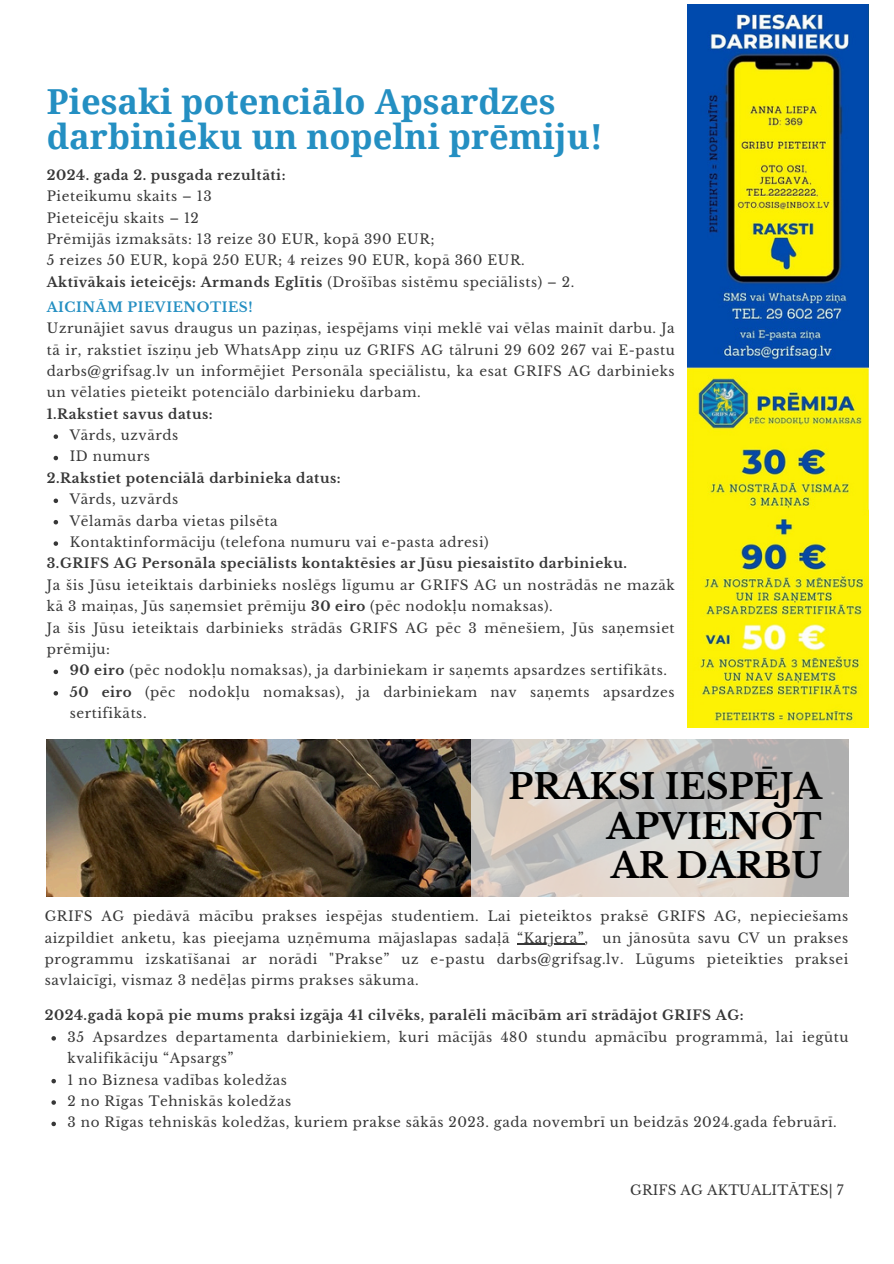
<style>
.page{position:relative;width:894px;height:1264px;background:#fff}
.page>*{position:absolute;margin:0;border:0;box-sizing:border-box;transform-origin:0 0}
.t1{font:700 34.5px/34.8px "Droid Serif";color:#248fc2}
.t2{font:700 34.5px/39.3px "Libre Baskerville";color:#000;text-align:justify}
.t3{font:13.5px/21.3px "Libre Baskerville";letter-spacing:.04em;color:#373737}
.t4{font:700 13.5px "Libre Baskerville";letter-spacing:.04em;color:#373737}
.t5{font:13.5px "Libre Baskerville";letter-spacing:.01em;color:#373737}
.t6{font:700 13.5px "Libre Baskerville";letter-spacing:.04em;color:#248fc2}
.s1{font-weight:400}
.s2{font-weight:700}
</style>
<div class="page">
<img style="left:687px;top:5px;width:181px;height:722px">
<img style="left:47px;top:739px;width:424px;height:157px">
<svg style="left:471px;top:739px;width:377px;height:158px;background:#cac6c2"></svg>
<svg style="left:54px;top:434px;width:4px;height:5px"></svg>
<svg style="left:54px;top:456px;width:4px;height:4px"></svg>
<svg style="left:54px;top:498px;width:4px;height:5px"></svg>
<svg style="left:54px;top:520px;width:4px;height:4px"></svg>
<svg style="left:54px;top:541px;width:4px;height:5px"></svg>
<svg style="left:54px;top:669px;width:4px;height:5px"></svg>
<svg style="left:54px;top:691px;width:4px;height:4px"></svg>
<hr style="left:517px;top:943px;width:67px;height:1px;background:#373737">
<svg style="left:51px;top:1036px;width:5px;height:4px"></svg>
<svg style="left:51px;top:1078px;width:5px;height:5px"></svg>
<svg style="left:51px;top:1100px;width:5px;height:4px"></svg>
<svg style="left:51px;top:1121px;width:5px;height:5px"></svg>
<h2 class="t1" style="left:47px;top:85px;width:557px">Piesaki potenciālo Apsardzes darbinieku un nopelni prēmiju!</h2>
<p class="t4" style="left:47px;top:167px;width:240px">2024. gada 2. pusgada rezultāti:</p>
<p class="t3" style="left:47px;top:186px;width:166px">Pieteikumu skaits – 13</p>
<p class="t3" style="left:47px;top:207px;width:154px">Pieteicēju skaits – 12</p>
<p class="t3" style="left:47px;top:228px;width:389px">Prēmijās izmaksāts: 13 reize 30 EUR, kopā 390 EUR;</p>
<p class="t3" style="left:47px;top:250px;width:479px">5 reizes 50 EUR, kopā 250 EUR; 4 reizes 90 EUR, kopā 360 EUR.</p>
<p class="t4" style="left:47px;top:274px;width:529px">Aktīvākais ieteicējs: Armands Eglītis <span class="s1">(Drošības sistēmu speciālists) – 2.</span></p>
<p class="t6" style="left:47px;top:298px;width:207px">AICINĀM PIEVIENOTIES!</p>
<p class="t3" style="left:47px;top:318px;width:629px;text-align:justify">Uzrunājiet savus draugus un paziņas, iespējams viņi meklē vai vēlas mainīt darbu. Ja tā ir, rakstiet īsziņu jeb WhatsApp ziņu uz GRIFS AG tālruni 29 602 267 vai E-pastu darbs@grifsag.lv un informējiet Personāla speciālistu, ka esat GRIFS AG darbinieks un vēlaties pieteikt potenciālo darbinieku darbam.</p>
<p class="t4" style="left:47px;top:405px;width:167px">1.Rakstiet savus datus:</p>
<p class="t3" style="left:70px;top:424px;width:110px">Vārds, uzvārds</p>
<p class="t3" style="left:70px;top:446px;width:82px">ID numurs</p>
<p class="t4" style="left:47px;top:469px;width:295px">2.Rakstiet potenciālā darbinieka datus:</p>
<p class="t3" style="left:70px;top:489px;width:110px">Vārds, uzvārds</p>
<p class="t3" style="left:70px;top:510px;width:209px">Vēlamās darba vietas pilsēta</p>
<p class="t3" style="left:70px;top:531px;width:420px">Kontaktinformāciju (telefona numuru vai e-pasta adresi)</p>
<p class="t4" style="left:47px;top:555px;width:581px">3.GRIFS AG Personāla speciālists kontaktēsies ar Jūsu piesaistīto darbinieku.</p>
<p class="t3" style="left:47px;top:574px;width:629px">Ja šis Jūsu ieteiktais darbinieks noslēgs līgumu ar GRIFS AG un nostrādās ne mazāk kā 3 maiņas, Jūs saņemsiet prēmiju <span class="s2">30 eiro</span> (pēc nodokļu nomaksas).</p>
<h4 class="t3" style="left:47px;top:617px;width:629px">Ja šis Jūsu ieteiktais darbinieks strādās GRIFS AG pēc 3 mēnešiem, Jūs saņemsiet prēmiju:</h4>
<p class="t3" style="left:70px;top:660px;width:598px"><span class="s2">90 eiro</span> (pēc nodokļu nomaksas), ja darbiniekam ir saņemts apsardzes sertifikāts.</p>
<p class="t3" style="left:70px;top:681px;width:606px"><span class="s2">50 eiro</span> (pēc nodokļu nomaksas), ja darbiniekam nav saņemts apsardzes sertifikāts.</p>
<p class="t2" style="left:606px;top:767px;width:217px;text-indent:-98px">PRAKSI IESPĒJA APVIENOT AR DARBU</p>
<p class="t3" style="left:45px;top:905px;width:805px">GRIFS AG piedāvā mācību prakses iespējas studentiem. Lai pieteiktos praksē GRIFS AG, nepieciešams aizpildiet anketu, kas pieejama uzņēmuma mājaslapas sadaļā</p>
<h1 class="t3" style="left:45px;top:927px;width:805px;text-align:justify;text-indent:472px">“Karjera”, un jānosūta savu CV un prakses programmu izskatīšanai ar norādi "Prakse” uz e-pastu darbs@grifsag.lv. Lūgums pieteikties praksei savlaicīgi, vismaz 3 nedēļas pirms prakses sākuma.</h1>
<h1 class="t3" style="left:68px;top:1004px;width:782px;text-indent:-23px"><span class="s2">2024.gadā kopā pie mums praksi izgāja 41 cilvēks, paralēli mācībām arī strādājot GRIFS AG:<br></span>35 Apsardzes departamenta darbiniekiem, kuri mācījās 480 stundu apmācību programmā, lai iegūtu kvalifikāciju “Apsargs”</h1>
<p class="t3" style="left:68px;top:1069px;width:221px">1 no Biznesa vadības koledžas</p>
<h4 class="t3" style="left:68px;top:1090px;width:225px">2 no Rīgas Tehniskās koledžas</h4>
<p class="t3" style="left:68px;top:1111px;width:770px">3 no Rīgas tehniskās koledžas, kuriem prakse sākās 2023. gada novembrī un beidzās 2024.gada februārī.</p>
<p class="t5" style="left:630px;top:1182px;width:215px">GRIFS AG AKTUALITĀTES| 7</p>
</div>
